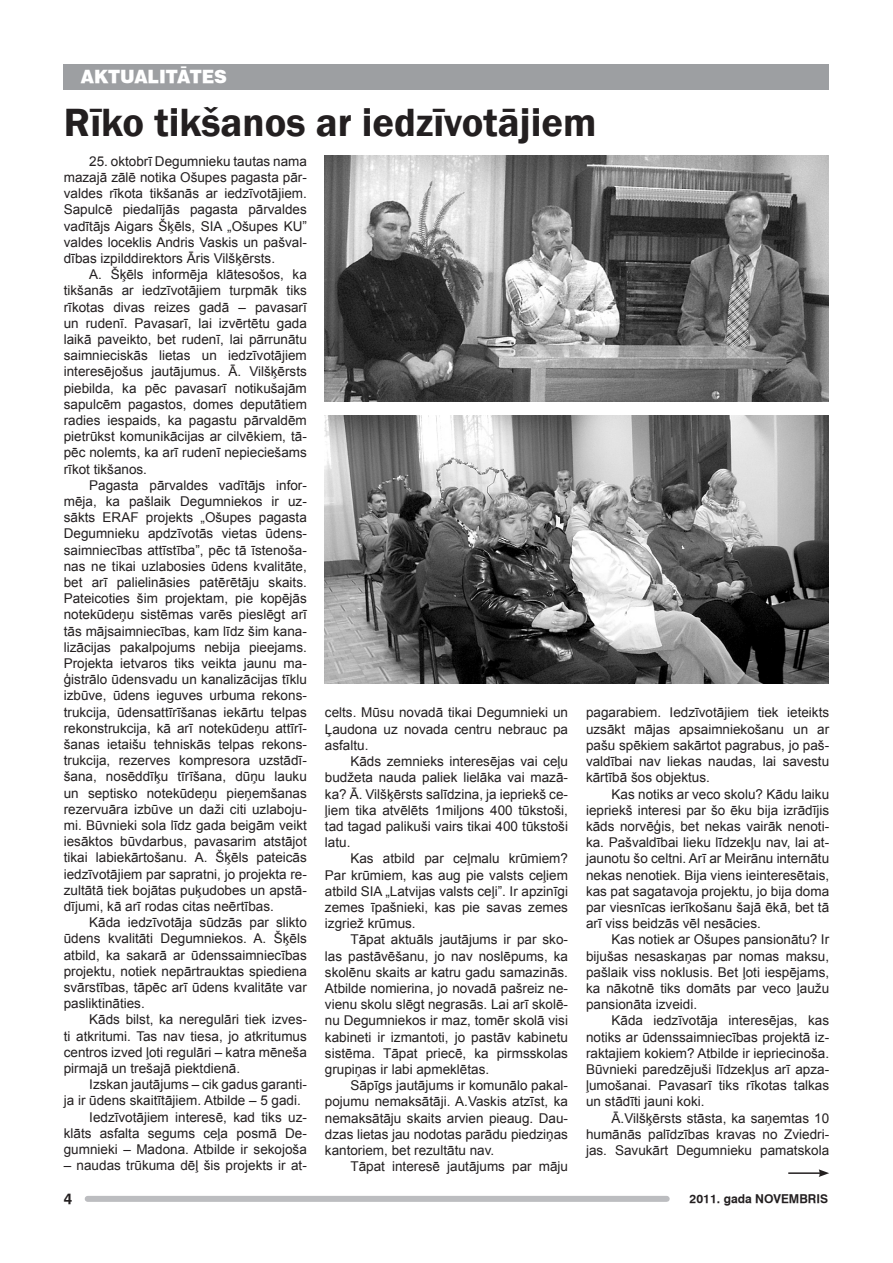
<style>
.page{position:relative;width:893px;height:1263px;background:#fff}
.page>*{position:absolute;margin:0;border:0;box-sizing:border-box;transform-origin:0 0}
.t1{font:600 40.5px "Franklin Gothic";color:#231f20}
.t2{font:900 18px "Swiss 721 TL";color:#fff}
.t3{font:700 15px "Swiss 721 TL";color:#231f20}
.t4{font:13.5px/16.2px "Arial";color:#231f20;text-align:justify}
.t5{font:700 12px "Swiss 721 TL";color:#231f20}
</style>
<div class="page">
<div style="left:88px;top:1196px;width:579px;height:6px;background:#bcbdc0"></div>
<div style="left:64px;top:64px;width:765px;height:25px;background:#9d9fa2"></div>
<img style="left:325px;top:156px;width:504px;height:245px">
<img style="left:325px;top:415px;width:504px;height:269px">
<hr style="left:788px;top:1172px;width:33px;height:2px;background:#231f20">
<svg style="left:819px;top:1169px;width:10px;height:8px"></svg>
<h2 class="t2" style="left:81px;top:66px;width:148px">AKTUALITĀTES</h2>
<h1 class="t1" style="left:64px;top:97px;width:534px">Rīko tikšanos ar iedzīvotājiem</h1>
<p class="t4" style="left:64px;top:153px;width:245px;text-indent:26px">25. oktobrī Degumnieku tautas nama mazajā zālē notika Ošupes pagasta pār&shy;valdes rīkota tikšanās ar iedzīvotājiem.<br>Sapulcē piedalījās pagasta pārvaldes vadītājs Aigars Šķēls, SIA „Ošupes KU” valdes loceklis Andris Vaskis un pašval&shy;dības izpilddirektors Āris Vilšķērsts.</p>
<p class="t4" style="left:64px;top:266px;width:245px;text-indent:26px">A. Šķēls informēja klātesošos, ka tikšanās ar iedzīvotājiem turpmāk tiks rīkotas divas reizes gadā – pavasarī un rudenī. Pavasarī, lai izvērtētu gada laikā paveikto, bet rudenī, lai pārrunātu saimnieciskās lietas un iedzīvotājiem interesējošus jautājumus. Ā. Vilšķērsts piebilda, ka pēc pavasarī notikušajām sapulcēm pagastos, domes deputātiem radies iespaids, ka pagastu pārvaldēm pietrūkst komunikācijas ar cilvēkiem, tā&shy;pēc nolemts, ka arī rudenī nepieciešams rīkot tikšanos.</p>
<p class="t4" style="left:64px;top:477px;width:245px;text-indent:26px">Pagasta pārvaldes vadītājs infor&shy;mēja, ka pašlaik Degumniekos ir uz&shy;sākts ERAF projekts „Ošupes pagasta Degumnieku apdzīvotās vietas ūdens&shy;saimniecības attīstība”, pēc tā īstenoša&shy;nas ne tikai uzlabosies ūdens kvalitāte, bet arī palielināsies patērētāju skaits.<br>Pateicoties šim projektam, pie kopējās notekūdeņu sistēmas varēs pieslēgt arī tās mājsaimniecības, kam līdz šim kana&shy;lizācijas pakalpojums nebija pieejams.<br>Projekta ietvaros tiks veikta jaunu ma&shy;ģistrālo ūdensvadu un kanalizācijas tīklu izbūve, ūdens ieguves urbuma rekons&shy;trukcija, ūdensattīrīšanas iekārtu telpas rekonstrukcija, kā arī notekūdeņu attīrī&shy;šanas ietaišu tehniskās telpas rekons&shy;trukcija, rezerves kompresora uzstādī&shy;šana, nosēddīķu tīrīšana, dūņu lauku un septisko notekūdeņu pieņemšanas rezervuāra izbūve un daži citi uzlaboju&shy;mi. Būvnieki sola līdz gada beigām veikt iesāktos būvdarbus, pavasarim atstājot tikai labiekārtošanu. A. Šķēls pateicās iedzīvotājiem par sapratni, jo projekta re&shy;zultātā tiek bojātas puķudobes un apstā&shy;dījumi, kā arī rodas citas neērtības.</p>
<p class="t4" style="left:64px;top:914px;width:245px;text-indent:26px">Kāda iedzīvotāja sūdzās par slikto ūdens kvalitāti Degumniekos. A. Šķēls atbild, ka sakarā ar ūdenssaimniecības projektu, notiek nepārtrauktas spiediena svārstības, tāpēc arī ūdens kvalitāte var pasliktināties.</p>
<p class="t4" style="left:64px;top:1012px;width:245px;text-indent:26px">Kāds bilst, ka neregulāri tiek izves&shy;ti atkritumi. Tas nav tiesa, jo atkritumus centros izved ļoti regulāri – katra mēneša pirmajā un trešajā piektdienā.</p>
<p class="t4" style="left:89px;top:1076px;width:219px">Izskan jautājums – cik gadus garanti-</p>
<p class="t4" style="left:64px;top:1093px;width:239px">ja ir ūdens skaitītājiem. Atbilde – 5 gadi.</p>
<p class="t4" style="left:89px;top:1109px;width:219px">Iedzīvotājiem interesē, kad tiks uz-</p>
<p class="t4" style="left:64px;top:1125px;width:245px">klāts asfalta segums ceļa posmā De-</p>
<p class="t4" style="left:64px;top:1141px;width:245px">gumnieki – Madona. Atbilde ir sekojoša</p>
<p class="t4" style="left:64px;top:1157px;width:245px">– naudas trūkuma dēļ šis projekts ir at-</p>
<p class="t4" style="left:325px;top:705px;width:245px">celts. Mūsu novadā tikai Degumnieki un Ļaudona uz novada centru nebrauc pa asfaltu.</p>
<p class="t4" style="left:325px;top:753px;width:245px;text-indent:26px">Kāds zemnieks interesējas vai ceļu budžeta nauda paliek lielāka vai mazā&shy;ka? Ā. Vilšķērsts salīdzina, ja iepriekš ce&shy;ļiem tika atvēlēts 1miljons 400 tūkstoši, tad tagad palikuši vairs tikai 400 tūkstoši latu.</p>
<p class="t4" style="left:325px;top:851px;width:245px;text-indent:26px">Kas atbild par ceļmalu krūmiem?<br>Par krūmiem, kas aug pie valsts ceļiem atbild SIA „Latvijas valsts ceļi”. Ir apzinīgi zemes īpašnieki, kas pie savas zemes izgriež krūmus.</p>
<p class="t4" style="left:325px;top:932px;width:245px;text-indent:26px">Tāpat aktuāls jautājums ir par sko&shy;las pastāvēšanu, jo nav noslēpums, ka skolēnu skaits ar katru gadu samazinās.<br>Atbilde nomierina, jo novadā pašreiz ne&shy;vienu skolu slēgt negrasās. Lai arī skolē&shy;nu Degumniekos ir maz, tomēr skolā visi kabineti ir izmantoti, jo pastāv kabinetu sistēma. Tāpat priecē, ka pirmsskolas grupiņas ir labi apmeklētas.</p>
<p class="t4" style="left:325px;top:1077px;width:245px;text-indent:26px">Sāpīgs jautājums ir komunālo pakal&shy;pojumu nemaksātāji. A.Vaskis atzīst, ka nemaksātāju skaits arvien pieaug. Dau&shy;dzas lietas jau nodotas parādu piedziņas kantoriem, bet rezultātu nav.</p>
<p class="t4" style="left:350px;top:1158px;width:219px">Tāpat interesē jautājums par māju</p>
<p class="t4" style="left:586px;top:705px;width:245px">pagarabiem. Iedzīvotājiem tiek ieteikts uzsākt mājas apsaimniekošanu un ar pašu spēkiem sakārtot pagrabus, jo paš&shy;valdībai nav liekas naudas, lai savestu kārtībā šos objektus.</p>
<p class="t4" style="left:586px;top:786px;width:245px;text-indent:26px">Kas notiks ar veco skolu? Kādu laiku iepriekš interesi par šo ēku bija izrādījis kāds norvēģis, bet nekas vairāk nenoti&shy;ka. Pašvaldībai lieku līdzekļu nav, lai at&shy;jaunotu šo celtni. Arī ar Meirānu internātu nekas nenotiek. Bija viens ieinteresētais, kas pat sagatavoja projektu, jo bija doma par viesnīcas ierīkošanu šajā ēkā, bet tā arī viss beidzās vēl nesācies.</p>
<p class="t4" style="left:586px;top:932px;width:245px;text-indent:26px">Kas notiek ar Ošupes pansionātu? Ir bijušas nesaskaņas par nomas maksu, pašlaik viss noklusis. Bet ļoti iespējams, ka nākotnē tiks domāts par veco ļaužu pansionāta izveidi.</p>
<p class="t4" style="left:586px;top:1013px;width:245px;text-indent:26px">Kāda iedzīvotāja interesējas, kas notiks ar ūdenssaimniecības projektā iz&shy;raktajiem kokiem? Atbilde ir iepriecinoša.<br>Būvnieki paredzējuši līdzekļus arī apza&shy;ļumošanai. Pavasarī tiks rīkotas talkas un stādīti jauni koki.</p>
<p class="t4" style="left:586px;top:1110px;width:245px;text-indent:26px">Ā.Vilšķērsts stāsta, ka saņemtas 10 humānās palīdzības kravas no Zviedri&shy;jas. Savukārt Degumnieku pamatskola</p>
<p class="t3" style="left:64px;top:1189px;width:10px">4</p>
<p class="t5" style="left:690px;top:1191px;width:140px">2011. gada NOVEMBRIS</p>
</div>
